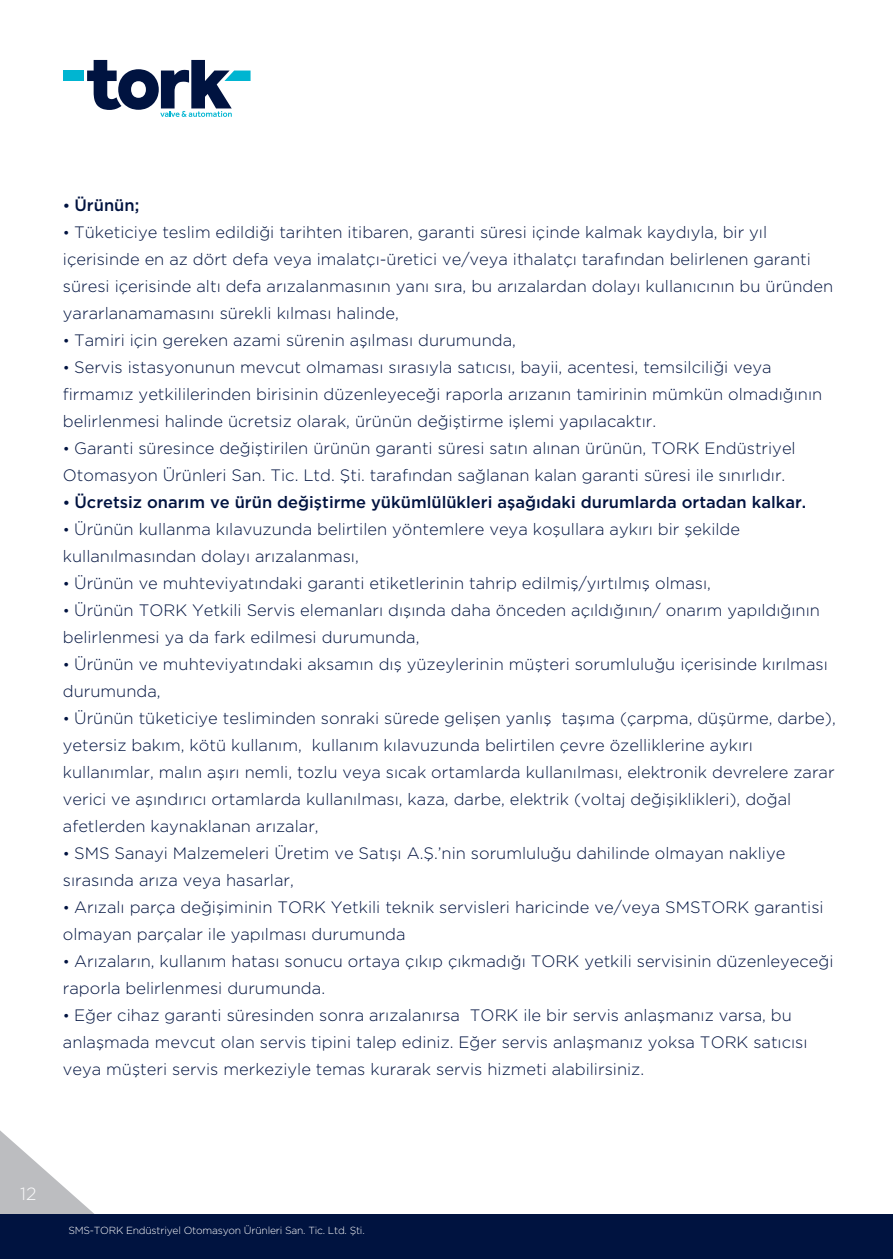
<style>
.page{position:relative;width:893px;height:1259px;background:#fff}
.page>*{position:absolute;margin:0;border:0;box-sizing:border-box;transform-origin:0 0}
.t1{font:300 17.7px "Gotham HTF";color:#fbfbfc}
.t2{font:300 16.5px/27px "Gotham HTF";color:#001340}
.t3{font:500 16.5px "Gotham HTF";color:#001340}
.t4{font:300 10.2px "Gotham HTF";letter-spacing:-.02em;color:#fff}
.s1{font-size:15px}
</style>
<div class="page">
<svg style="left:0;top:1130px;width:94px;height:84px"></svg>
<div style="left:0;top:1214px;width:893px;height:45px;background:#001340"></div>
<svg style="left:87px;top:60px;width:164px;height:57px"></svg>
<div style="left:63px;top:71px;width:21px;height:10px;background:#00b5d1"></div>
<p class="t3" style="left:63px;top:195px;width:78px"><span class="s1">•</span> Ürünün;</p>
<p class="t2" style="left:63px;top:218px;width:772px"><span class="s1">•</span> Tüketiciye teslim edildiği tarihten itibaren, garanti süresi içinde kalmak kaydıyla, bir yıl içerisinde en az dört defa veya imalatçı-üretici ve/veya ithalatçı tarafından belirlenen garanti süresi içerisinde altı defa arızalanmasının yanı sıra, bu arızalardan dolayı kullanıcının bu üründen yararlanamamasını sürekli kılması halinde,</p>
<p class="t2" style="left:63px;top:326px;width:455px"><span class="s1">•</span> Tamiri için gereken azami sürenin aşılması durumunda,</p>
<p class="t2" style="left:63px;top:353px;width:761px"><span class="s1">•</span> Servis istasyonunun mevcut olmaması sırasıyla satıcısı, bayii, acentesi, temsilciliği veya firmamız yetkililerinden birisinin düzenleyeceği raporla arızanın tamirinin mümkün olmadığının belirlenmesi halinde ücretsiz olarak, ürünün değiştirme işlemi yapılacaktır.</p>
<p class="t2" style="left:63px;top:434px;width:734px"><span class="s1">•</span> Garanti süresince değiştirilen ürünün garanti süresi satın alınan ürünün, TORK Endüstriyel<br>Otomasyon Ürünleri San. Tic. Ltd. Şti. tarafından sağlanan kalan garanti süresi ile sınırlıdır.</p>
<p class="t3" style="left:63px;top:492px;width:745px"><span class="s1">•</span> Ücretsiz onarım ve ürün değiştirme yükümlülükleri aşağıdaki durumlarda ortadan kalkar.</p>
<p class="t2" style="left:63px;top:515px;width:679px"><span class="s1">•</span> Ürünün kullanma kılavuzunda belirtilen yöntemlere veya koşullara aykırı bir şekilde kullanılmasından dolayı arızalanması,</p>
<p class="t2" style="left:63px;top:569px;width:650px"><span class="s1">•</span> Ürünün ve muhteviyatındaki garanti etiketlerinin tahrip edilmiş/yırtılmış olması,</p>
<p class="t2" style="left:63px;top:596px;width:759px"><span class="s1">•</span> Ürünün TORK Yetkili Servis elemanları dışında daha önceden açıldığının/ onarım yapıldığının belirlenmesi ya da fark edilmesi durumunda,</p>
<p class="t2" style="left:63px;top:650px;width:766px"><span class="s1">•</span> Ürünün ve muhteviyatındaki aksamın dış yüzeylerinin müşteri sorumluluğu içerisinde kırılması durumunda,</p>
<p class="t2" style="left:63px;top:704px;width:774px"><span class="s1">•</span> Ürünün tüketiciye tesliminden sonraki sürede gelişen yanlış taşıma (çarpma, düşürme, darbe), yetersiz bakım, kötü kullanım, kullanım kılavuzunda belirtilen çevre özelliklerine aykırı kullanımlar, malın aşırı nemli, tozlu veya sıcak ortamlarda kullanılması, elektronik devrelere zarar verici ve aşındırıcı ortamlarda kullanılması, kaza, darbe, elektrik (voltaj değişiklikleri), doğal afetlerden kaynaklanan arızalar,</p>
<p class="t2" style="left:63px;top:839px;width:724px"><span class="s1">•</span> SMS Sanayi Malzemeleri Üretim ve Satışı A.Ş.’nin sorumluluğu dahilinde olmayan nakliye sırasında arıza veya hasarlar,</p>
<p class="t2" style="left:63px;top:893px;width:762px"><span class="s1">•</span> Arızalı parça değişiminin TORK Yetkili teknik servisleri haricinde ve/veya SMSTORK garantisi olmayan parçalar ile yapılması durumunda</p>
<p class="t2" style="left:63px;top:947px;width:772px"><span class="s1">•</span> Arızaların, kullanım hatası sonucu ortaya çıkıp çıkmadığı TORK yetkili servisinin düzenleyeceği raporla belirlenmesi durumunda.</p>
<p class="t2" style="left:63px;top:1001px;width:746px"><span class="s1">•</span> Eğer cihaz garanti süresinden sonra arızalanırsa TORK ile bir servis anlaşmanız varsa, bu anlaşmada mevcut olan servis tipini talep ediniz. Eğer servis anlaşmanız yoksa TORK satıcısı veya müşteri servis merkeziyle temas kurarak servis hizmeti alabilirsiniz.</p>
<p class="t1" style="left:20px;top:1183px;width:18px">12</p>
<p class="t4" style="left:68px;top:1225px;width:298px">SMS-TORK Endüstriyel Otomasyon Ürünleri San. Tic. Ltd. Şti.</p>
</div>
